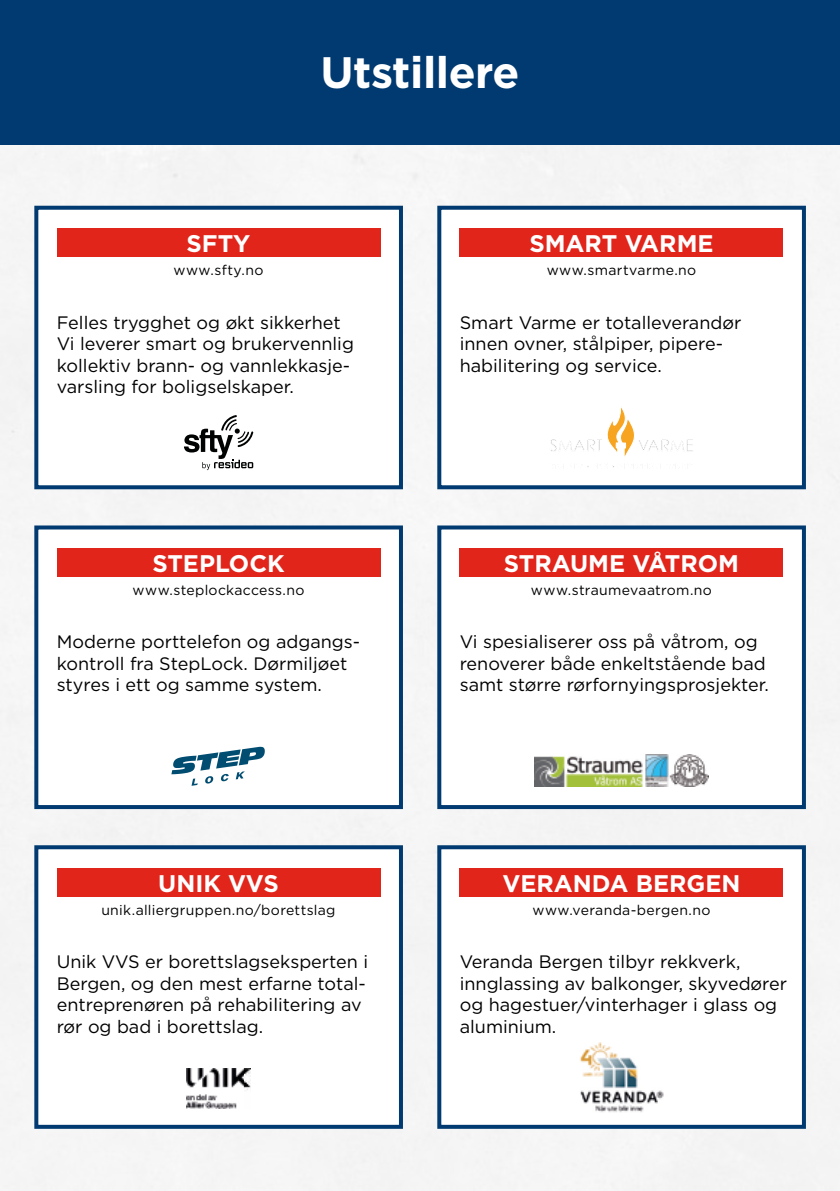
<style>
.page{position:relative;width:840px;height:1191px;background:#fff}
.page>*{position:absolute;margin:0;border:0;box-sizing:border-box;transform-origin:0 0}
.t1{font:700 44px "Gotham";letter-spacing:-.01em;color:#fff}
.t2{font:700 24px "Gotham";color:#fff}
.t3{font:18px/21.6px "Gotham";color:#000}
.t4{font:14px "Gotham";letter-spacing:.025em;color:#000}
</style>
<div class="page">
<div style="left:0;top:144px;width:839px;height:1047px;background:#f5f5f5"></div>
<img style="left:839px;top:619px;width:1px;height:560px">
<div style="left:0;top:0;width:839px;height:144px;background:#003a70"></div>
<div style="left:439px;top:527px;width:364px;height:280px;background:#fff"></div>
<div style="left:437px;top:525px;width:368px;height:284px;border:4px solid #003a70"></div>
<img style="left:534px;top:754px;width:174px;height:32px">
<div style="left:459px;top:548px;width:323px;height:28px;background:#e1251b"></div>
<div style="left:36px;top:527px;width:365px;height:280px;background:#fff"></div>
<div style="left:34px;top:525px;width:369px;height:284px;border:4px solid #003a70"></div>
<svg style="left:171px;top:746px;width:94px;height:40px"></svg>
<div style="left:57px;top:548px;width:323px;height:28px;background:#e1251b"></div>
<div style="left:439px;top:847px;width:364px;height:279px;background:#fff"></div>
<div style="left:437px;top:845px;width:368px;height:283px;border:4px solid #003a70"></div>
<img style="left:580px;top:1042px;width:84px;height:70px">
<div style="left:459px;top:868px;width:323px;height:28px;background:#e1251b"></div>
<div style="left:36px;top:847px;width:365px;height:279px;background:#fff"></div>
<div style="left:34px;top:845px;width:369px;height:283px;border:4px solid #003a70"></div>
<img style="left:187px;top:1068px;width:63px;height:40px">
<div style="left:57px;top:868px;width:323px;height:28px;background:#e1251b"></div>
<div style="left:439px;top:208px;width:364px;height:279px;background:#fff"></div>
<div style="left:437px;top:206px;width:368px;height:283px;border:4px solid #003a70"></div>
<svg style="left:551px;top:407px;width:142px;height:60px"></svg>
<div style="left:459px;top:228px;width:323px;height:29px;background:#e1251b"></div>
<div style="left:36px;top:208px;width:365px;height:279px;background:#fff"></div>
<div style="left:34px;top:206px;width:369px;height:283px;border:4px solid #003a70"></div>
<svg style="left:184px;top:415px;width:69px;height:55px"></svg>
<div style="left:57px;top:228px;width:323px;height:29px;background:#e1251b"></div>
<h2 class="t2" style="left:186px;top:228px;width:65px">SFTY</h2>
<p class="t4" style="left:173px;top:261px;width:91px">www.sfty.no</p>
<h1 class="t1" style="left:320px;top:43px;width:201px">Utstillere</h1>
<h2 class="t2" style="left:529px;top:228px;width:186px">SMART VARME</h2>
<p class="t4" style="left:546px;top:261px;width:151px">www.smartvarme.no</p>
<p class="t3" style="left:57px;top:311px;width:298px">Felles trygghet og økt sikkerhet Vi leverer smart og brukervennlig kollektiv brann- og vannlekkasje&shy;varsling for boligselskaper.</p>
<h2 class="t2" style="left:152px;top:547px;width:134px">STEPLOCK</h2>
<p class="t4" style="left:132px;top:581px;width:173px">www.steplockaccess.no</p>
<p class="t3" style="left:57px;top:630px;width:305px">Moderne porttelefon og adgangs&shy;kontroll fra StepLock. Dørmiljøet styres i ett og samme system.</p>
<h2 class="t2" style="left:158px;top:867px;width:122px">UNIK VVS</h2>
<p class="t4" style="left:101px;top:900px;width:235px">unik.alliergruppen.no/borettslag</p>
<p class="t3" style="left:57px;top:950px;width:313px">Unik VVS er borettslagseksperten i<br>Bergen, og den mest erfarne total&shy;entreprenøren på rehabilitering av rør og bad i borettslag.</p>
<p class="t3" style="left:459px;top:311px;width:283px">Smart Varme er totalleverandør innen ovner, stålpiper, pipere&shy;habilitering og service.</p>
<h2 class="t2" style="left:503px;top:547px;width:237px">STRAUME VÅTROM</h2>
<p class="t4" style="left:530px;top:581px;width:182px">www.straumevaatrom.no</p>
<p class="t3" style="left:459px;top:630px;width:310px">Vi spesialiserer oss på våtrom, og renoverer både enkeltstående bad samt større rørfornyingsprosjekter.</p>
<h2 class="t2" style="left:502px;top:867px;width:239px">VERANDA BERGEN</h2>
<p class="t4" style="left:532px;top:900px;width:179px">www.veranda-bergen.no</p>
<p class="t3" style="left:459px;top:950px;width:329px">Veranda Bergen tilbyr rekkverk, innglassing av balkonger, skyvedører og hagestuer/vinterhager i glass og aluminium.</p>
</div>
